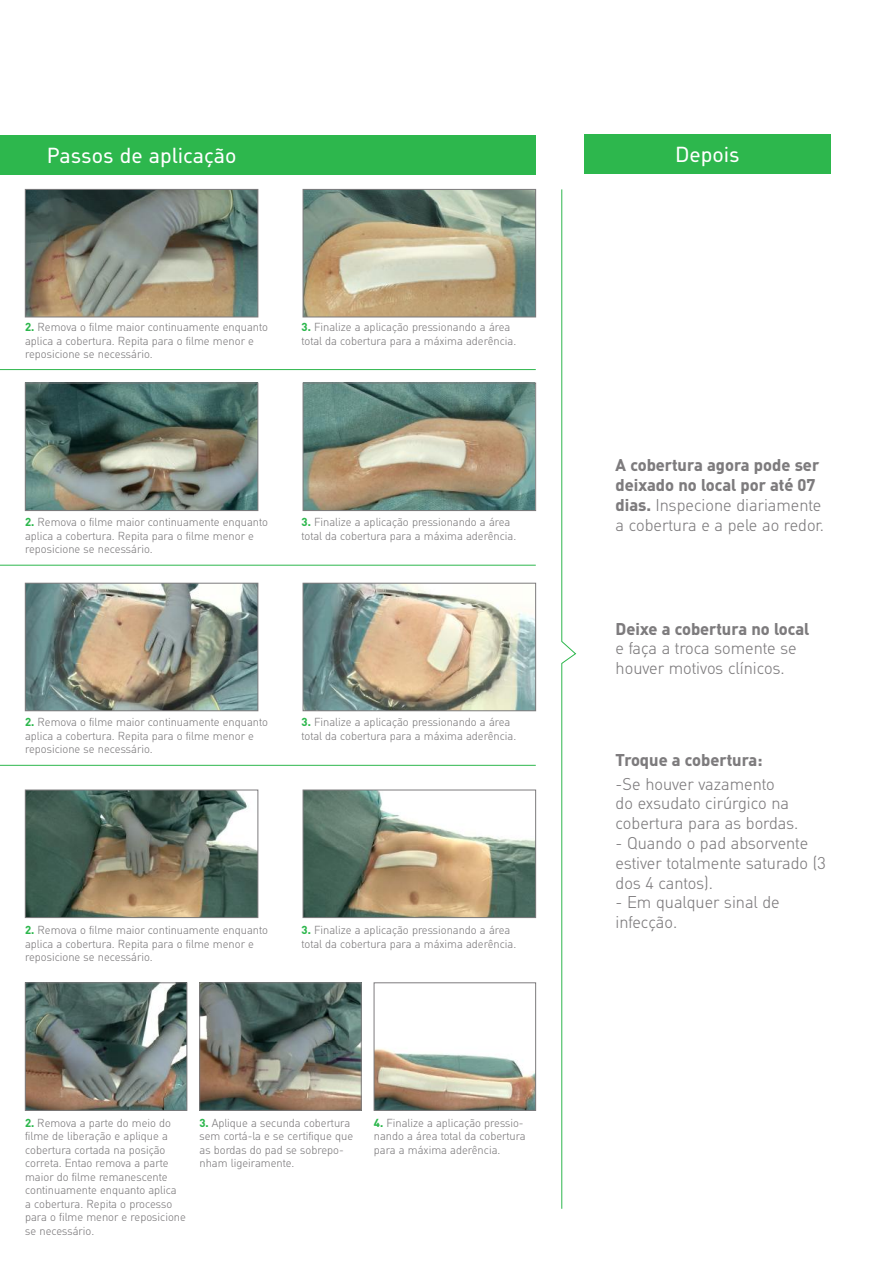
<style>
.page{position:relative;width:893px;height:1263px;background:#fff}
.page>*{position:absolute;margin:0;border:0;box-sizing:border-box;transform-origin:0 0}
.t1{font:21px "MHC Din";color:#fff}
.t2{font:300 16.5px/19.8px "MHC Din";color:#7d7b7d}
.t3{font:700 16.5px/19.8px "MHC Din";color:#7d7b7d}
.t4{font:300 11.25px/13.5px "MHC Din";color:#7d7b7d}
.s1{font-weight:700;color:#2db74d}
.s2{font-weight:300}
</style>
<div class="page">
<div style="left:584px;top:134px;width:247px;height:39px;background:#2db74d"></div>
<div style="left:0;top:135px;width:536px;height:39px;background:#2db74d"></div>
<hr style="left:0;top:369px;width:536px;height:1px;background:#2db74d">
<hr style="left:0;top:565px;width:536px;height:1px;background:#2db74d">
<hr style="left:0;top:765px;width:536px;height:1px;background:#2db74d">
<img style="left:27px;top:191px;width:229px;height:124px">
<div style="left:25px;top:189px;width:233px;height:128px;border:1px solid #7d7b7d"></div>
<img style="left:305px;top:191px;width:229px;height:124px">
<div style="left:303px;top:189px;width:233px;height:128px;border:1px solid #7d7b7d"></div>
<img style="left:27px;top:385px;width:229px;height:124px">
<div style="left:25px;top:383px;width:233px;height:128px;border:1px solid #7d7b7d"></div>
<img style="left:305px;top:385px;width:229px;height:124px">
<div style="left:303px;top:383px;width:233px;height:128px;border:1px solid #7d7b7d"></div>
<img style="left:27px;top:585px;width:229px;height:124px">
<div style="left:25px;top:583px;width:233px;height:128px;border:1px solid #7d7b7d"></div>
<img style="left:305px;top:585px;width:229px;height:124px">
<div style="left:303px;top:583px;width:233px;height:128px;border:1px solid #7d7b7d"></div>
<img style="left:27px;top:792px;width:229px;height:124px">
<div style="left:25px;top:790px;width:233px;height:128px;border:1px solid #7d7b7d"></div>
<img style="left:305px;top:792px;width:229px;height:124px">
<div style="left:303px;top:790px;width:233px;height:128px;border:1px solid #7d7b7d"></div>
<img style="left:27px;top:985px;width:158px;height:123px">
<div style="left:25px;top:983px;width:162px;height:127px;border:1px solid #7d7b7d"></div>
<img style="left:202px;top:985px;width:157px;height:123px">
<div style="left:200px;top:983px;width:161px;height:127px;border:1px solid #7d7b7d"></div>
<img style="left:376px;top:1049px;width:158px;height:59px">
<div style="left:374px;top:983px;width:162px;height:127px;border:1px solid #7d7b7d"></div>
<svg style="left:561px;top:189px;width:16px;height:1020px"></svg>
<h1 class="t1" style="left:47px;top:142px;width:191px">Passos de aplicação</h1>
<p class="t4" style="left:25px;top:320px;width:244px"><span class="s1">2.</span> Remova o filme maior continuamente enquanto aplica a cobertura. Repita para o filme menor e reposicione se necessário.</p>
<p class="t4" style="left:302px;top:320px;width:216px"><span class="s1">3.</span> Finalize a aplicação pressionando a área total da cobertura para a máxima aderência.</p>
<p class="t4" style="left:25px;top:515px;width:244px"><span class="s1">2.</span> Remova o filme maior continuamente enquanto aplica a cobertura. Repita para o filme menor e reposicione se necessário.</p>
<p class="t4" style="left:302px;top:515px;width:216px"><span class="s1">3.</span> Finalize a aplicação pressionando a área total da cobertura para a máxima aderência.</p>
<p class="t4" style="left:25px;top:715px;width:244px"><span class="s1">2.</span> Remova o filme maior continuamente enquanto aplica a cobertura. Repita para o filme menor e reposicione se necessário.</p>
<p class="t4" style="left:302px;top:715px;width:216px"><span class="s1">3.</span> Finalize a aplicação pressionando a área total da cobertura para a máxima aderência.</p>
<p class="t4" style="left:25px;top:923px;width:244px"><span class="s1">2.</span> Remova o filme maior continuamente enquanto aplica a cobertura. Repita para o filme menor e reposicione se necessário.</p>
<p class="t4" style="left:302px;top:923px;width:216px"><span class="s1">3.</span> Finalize a aplicação pressionando a área total da cobertura para a máxima aderência.</p>
<p class="t4" style="left:25px;top:1116px;width:162px"><span class="s1">2.</span> Remova a parte do meio do filme de liberação e aplique a cobertura cortada na posição correta. Entao remova a parte maior do filme remanescente continuamente enquanto aplica<br>a cobertura. Repita o processo para o filme menor e reposicione se necessário.</p>
<p class="t4" style="left:200px;top:1116px;width:155px"><span class="s1">3.</span> Aplique a secunda cobertura sem cortá-la e se certifique que as bordas do pad se sobrepo&shy;nham ligeiramente.</p>
<p class="t4" style="left:374px;top:1116px;width:153px"><span class="s1">4.</span> Finalize a aplicação pressio&shy;nando a área total da cobertura para a máxima aderência.</p>
<h1 class="t1" style="left:675px;top:141px;width:66px">Depois</h1>
<h2 class="t3" style="left:616px;top:455px;width:210px">A cobertura agora pode ser deixado no local por até 07 dias. <span class="s2">Inspecione diariamente a cobertura e a pele ao redor.</span></h2>
<h2 class="t3" style="left:616px;top:618px;width:195px">Deixe a cobertura no local</h2>
<h2 class="t2" style="left:616px;top:638px;width:183px">e faça a troca somente se houver motivos clínicos.</h2>
<h2 class="t3" style="left:616px;top:749px;width:148px">Troque a cobertura:</h2>
<h2 class="t2" style="left:616px;top:773px;width:184px">-Se houver vazamento<br>do exsudato cirúrgico na cobertura para as bordas.</h2>
<h2 class="t2" style="left:616px;top:833px;width:212px">- Quando o pad absorvente estiver totalmente saturado (3 dos 4 cantos).</h2>
<h2 class="t2" style="left:616px;top:892px;width:166px">- Em qualquer sinal de infecção.</h2>
</div>
